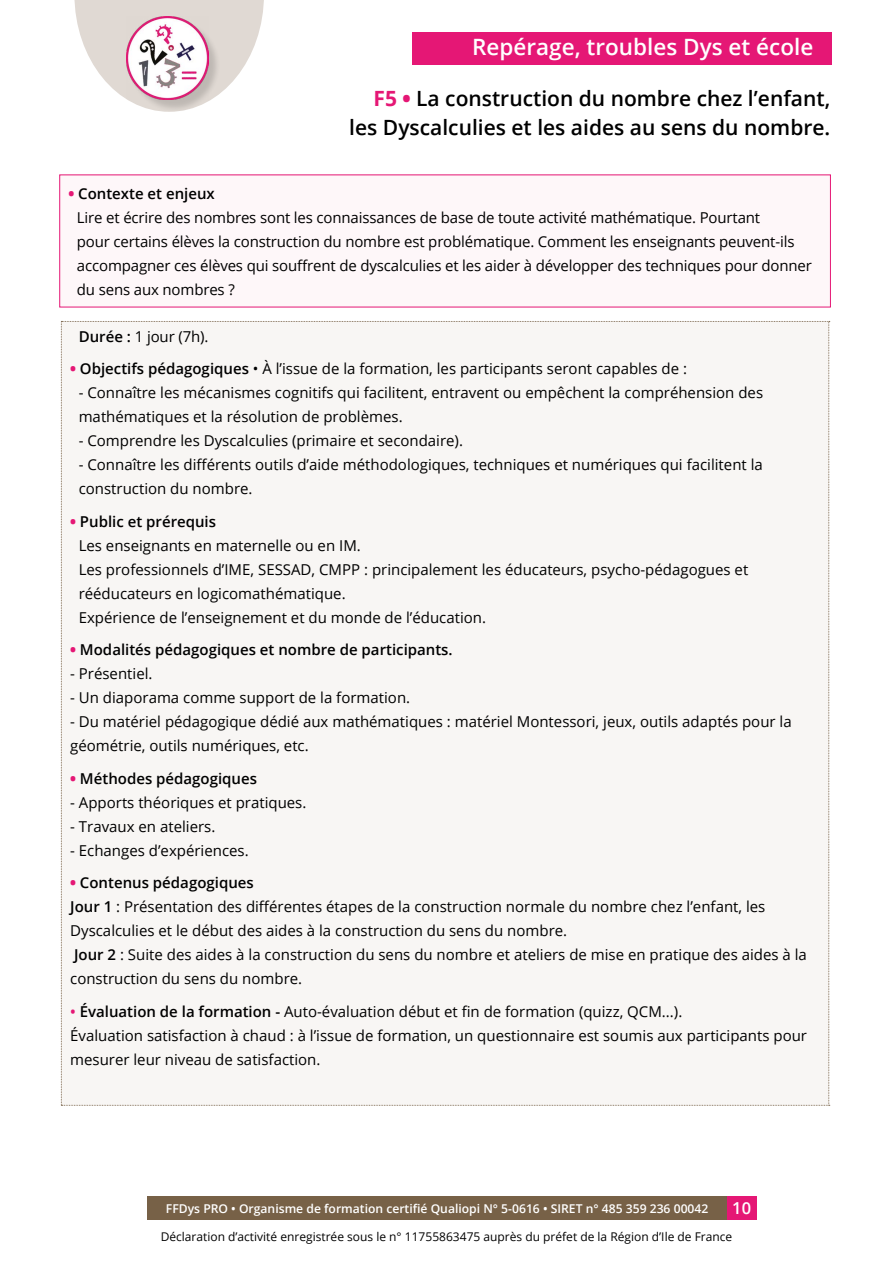
<style>
.page{position:relative;width:893px;height:1263px;background:#fff}
.page>*{position:absolute;margin:0;border:0;box-sizing:border-box;transform-origin:0 0}
.t1{font:600 22.5px "Open Sans";color:#fff}
.t2{font:600 21px/28.5px "Open Sans";color:#000;text-align:right}
.t3{font:600 16.5px "Open Sans";color:#fff}
.t4{font:15px/24px "Open Sans";color:#000}
.t5{font:600 15px "Open Sans";color:#000}
.t6{font:600 12.15px "Open Sans";color:#fff}
.t7{font:12px "Open Sans";color:#000}
.s1{font-weight:700;color:#e51775}
.s2{font-weight:800;color:#e51775}
.s3{font-weight:600}
.s4{font-weight:600;color:#e51775}
</style>
<div class="page">
<svg style="left:74px;top:0;width:190px;height:100px"></svg>
<div style="left:412px;top:33px;width:419px;height:32px;background:#e51775"></div>
<div style="left:147px;top:1196px;width:582px;height:24px;background:#776147"></div>
<div style="left:727px;top:1196px;width:29px;height:24px;background:#e51775"></div>
<div style="left:61px;top:321px;width:769px;height:785px;background:#f8f6f4"></div>
<div style="left:128px;top:18px;width:93px;height:94px;background:#000;opacity:.15"></div>
<img style="left:127px;top:16px;width:81px;height:83px">
<div style="left:60px;top:175px;width:770px;height:132px;background:#fef7f9"></div>
<h1 class="t1" style="left:472px;top:32px;width:343px">Repérage, troubles Dys et école</h1>
<h2 class="t2" style="left:349px;top:84px;width:483px"><span class="s1">F5</span> <span class="s2">•</span> La construction du nombre chez l’enfant, les Dyscalculies et les aides au sens du nombre.</h2>
<p class="t4" style="left:77px;top:181px;width:736px;text-indent:-9px"><span class="s2">•</span> <span class="s3">Contexte et enjeux<br></span>Lire et écrire des nombres sont les connaissances de base de toute activité mathématique. Pourtant<br>pour certains élèves la construction du nombre est problématique. Comment les enseignants peuvent-ils accompagner ces élèves qui souffrent de dyscalculies et les aider à développer des techniques pour donner du sens aux nombres ?</p>
<p class="t4" style="left:79px;top:324px;width:131px"><span class="s3">Durée :</span> 1 jour (7h).</p>
<p class="t4" style="left:70px;top:356px;width:618px"><span class="s2">•</span> <span class="s3">Objectifs pédagogiques</span> • À l’issue de la formation, les participants seront capables de :</p>
<p class="t4" style="left:79px;top:380px;width:686px">- Connaître les mécanismes cognitifs qui facilitent, entravent ou empêchent la compréhension des mathématiques et la résolution de problèmes.</p>
<p class="t4" style="left:79px;top:428px;width:386px">- Comprendre les Dyscalculies (primaire et secondaire).</p>
<p class="t4" style="left:79px;top:452px;width:686px">- Connaître les différents outils d’aide méthodologiques, techniques et numériques qui facilitent la construction du nombre.</p>
<p class="t4" style="left:79px;top:509px;width:671px;text-indent:-9px"><span class="s2">•</span> <span class="s3">Public et prérequis<br></span>Les enseignants en maternelle ou en IM.<br>Les professionnels d’IME, SESSAD, CMPP : principalement les éducateurs, psycho-pédagogues et rééducateurs en logicomathématique.<br>Expérience de l’enseignement et du monde de l’éducation.</p>
<p class="t5" style="left:70px;top:640px;width:384px"><span class="s2">•</span> Modalités pédagogiques et nombre de participants.</p>
<p class="t4" style="left:70px;top:661px;width:84px">- Présentiel.</p>
<p class="t4" style="left:70px;top:685px;width:341px">- Un diaporama comme support de la formation.</p>
<p class="t4" style="left:70px;top:709px;width:723px">- Du matériel pédagogique dédié aux mathématiques : matériel Montessori, jeux, outils adaptés pour la géométrie, outils numériques, etc.</p>
<p class="t5" style="left:70px;top:768px;width:188px"><span class="s2">•</span> Méthodes pédagogiques</p>
<p class="t4" style="left:70px;top:790px;width:238px">- Apports théoriques et pratiques.</p>
<p class="t4" style="left:70px;top:814px;width:147px">- Travaux en ateliers.</p>
<p class="t4" style="left:70px;top:838px;width:180px">- Echanges d’expériences.</p>
<p class="t4" style="left:70px;top:870px;width:738px"><span class="s2">•</span> <span class="s3">Contenus pédagogiques<br>Jour 1</span> : Présentation des différentes étapes de la construction normale du nombre chez l’enfant, les Dyscalculies et le début des aides à la construction du sens du nombre.<br><span class="s3">Jour 2</span> : Suite des aides à la construction du sens du nombre et ateliers de mise en pratique des aides à la construction du sens du nombre.</p>
<p class="t4" style="left:70px;top:999px;width:738px"><span class="s4">•</span> <span class="s3">Évaluation de la formation -</span> Auto-évaluation début et fin de formation (quizz, QCM...).<br>Évaluation satisfaction à chaud : à l’issue de formation, un questionnaire est soumis aux participants pour mesurer leur niveau de satisfaction.</p>
<p class="t3" style="left:732px;top:1197px;width:20px">10</p>
<p class="t6" style="left:166px;top:1201px;width:544px">FFDys PRO • Organisme de formation certifié Qualiopi N° 5-0616 • SIRET n° 485 359 236 00042</p>
<p class="t7" style="left:161px;top:1228px;width:573px">Déclaration d’activité enregistrée sous le n° 11755863475 auprès du préfet de la Région d’Ile de France</p>
</div>
